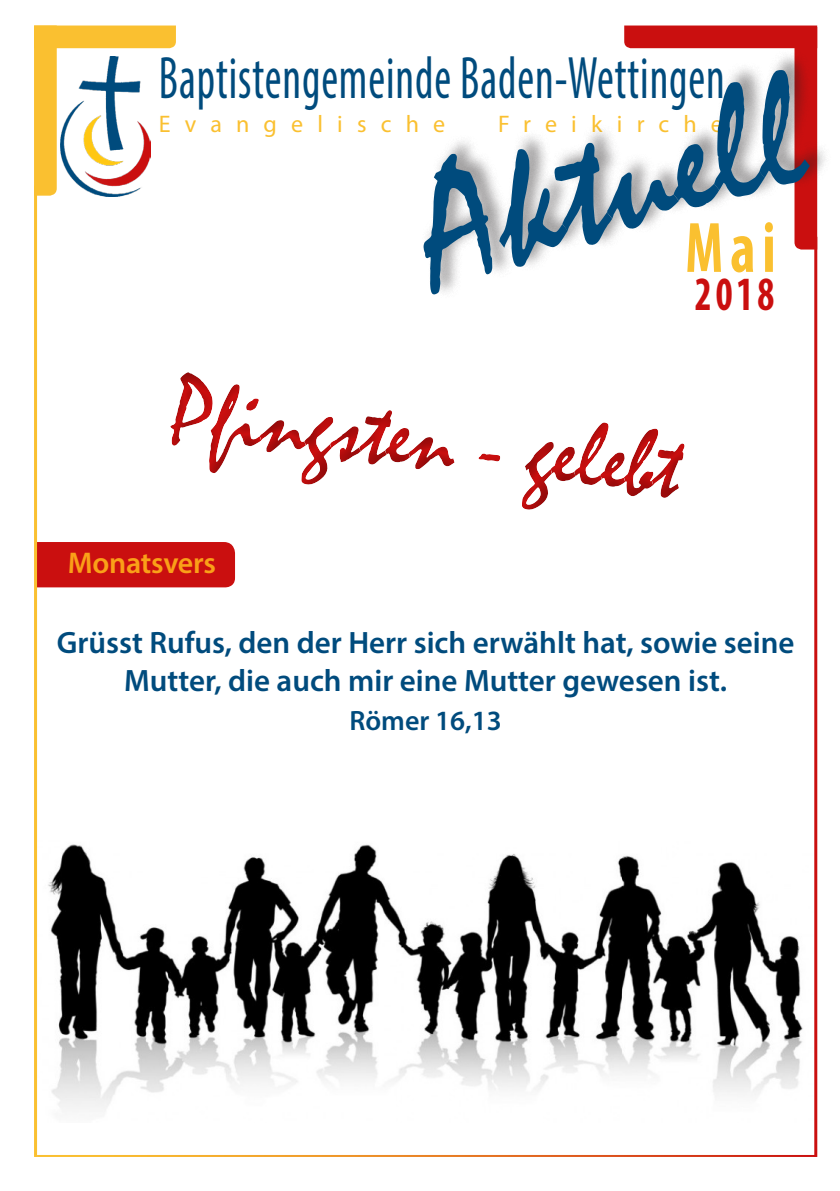
<style>
.page{position:relative;width:840px;height:1191px;background:#fff}
.page>*{position:absolute;margin:0;border:0;box-sizing:border-box;transform-origin:0 0}
.t1{font:170px "Mistral";color:#004b7d}
.t2{font:96px "Mistral";color:#ca0f0f}
.t3{font:700 condensed 72px "Myriad Pro";color:#fac030;scale:.83 1}
.t4{font:condensed 60.2px "Myriad Pro";letter-spacing:.02em;color:#004b7d;scale:.76 1}
.t5{font:700 condensed 48px "Myriad Pro";color:#ca0f0f;scale:.82 1}
.t6{font:600 31px/37.2px "Myriad Pro";color:#004b7d;text-align:center}
.t7{font:600 30px "Myriad Pro";letter-spacing:-.01em;color:#faa018}
.t8{font:600 28px "Myriad Pro";color:#004b7d}
.t9{font:24px "Myriad Pro";letter-spacing:.59em;color:#fac030}
</style>
<div class="page">
<div style="left:37px;top:542px;width:198px;height:45px;background:#ca0f0f"></div>
<img style="left:37px;top:836px;width:766px;height:286px">
<svg style="left:34px;top:26px;width:142px;height:170px"></svg>
<svg style="left:624px;top:26px;width:192px;height:24px;background:#cd1f1f"></svg>
<hr style="left:813px;top:237px;width:3px;height:920px;background:#ca0f0f">
<hr style="left:37px;top:1155px;width:778px;height:2px;background:#fff">
<div style="left:421px;top:50px;width:410px;height:249px;background:#231f20;opacity:.42"></div>
<img style="left:60px;top:57px;width:90px;height:139px">
<hr style="left:34px;top:186px;width:3px;height:971px;background:#fac030">
<svg style="left:170px;top:372px;width:513px;height:138px"></svg>
<p class="t4" style="left:159px;top:41px;width:745px">Baptistengemeinde Baden-Wettingen</p>
<p class="t9" style="left:159px;top:109px;width:288px">Evangelische</p>
<p class="t9" style="left:497px;top:109px;width:226px">Freikirche</p>
<p class="t1" style="left:395px;top:133px;width:392px;rotate:-15deg">Aktuell</p>
<p class="t3" style="left:685px;top:203px;width:110px">Mai</p>
<p class="t5" style="left:694px;top:264px;width:98px">2018</p>
<h2 class="t2" style="left:179px;top:350px;width:513px;rotate:7deg">Pfingsten - gelebt</h2>
<p class="t7" style="left:68px;top:544px;width:149px">Monatsvers</p>
<p class="t6" style="left:57px;top:623px;width:739px">Grüsst Rufus, den der Herr sich erwählt hat, sowie seine<br>Mutter, die auch mir eine Mutter gewesen ist.</p>
<p class="t8" style="left:349px;top:702px;width:154px">Römer 16,13</p>
</div>
